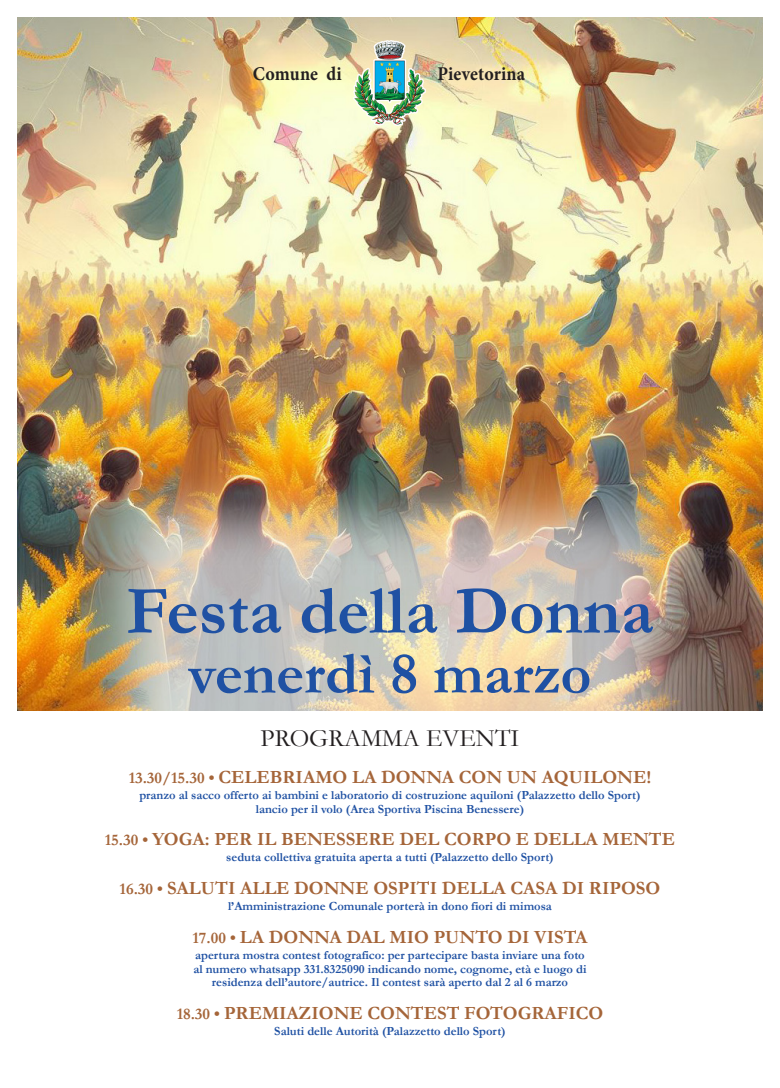
<style>
.page{position:relative;width:780px;height:1088px;background:#fff}
.page>*{position:absolute;margin:0;border:0;box-sizing:border-box;transform-origin:0 0}
.t1{font:700 68.75px "Garamond";color:#1f51a3}
.t2{font:700 60px "Garamond";color:#1f51a3}
.t3{font:25px "Garamond";color:#231f20}
.t4{font:700 19.5px "Minion Pro";letter-spacing:.01em;color:#231f20;scale:.92 1}
.t5{font:700 18.75px "Garamond";color:#a56539}
.t6{font:700 12.5px/13.8px "Garamond";color:#1f51a3;text-align:center}
.s1{font-size:16.25px}
</style>
<div class="page">
<img style="left:18px;top:18px;width:744px;height:692px">
<img style="left:353px;top:40px;width:72px;height:86px">
<h3 class="t4" style="left:253px;top:60px;width:98px">Comune di</h3>
<h3 class="t4" style="left:437px;top:60px;width:97px">Pievetorina</h3>
<h1 class="t1" style="left:126px;top:564px;width:529px">Festa della Donna</h1>
<h2 class="t2" style="left:188px;top:633px;width:404px">venerdì 8 marzo</h2>
<h3 class="t3" style="left:261px;top:722px;width:260px">PROGRAMMA EVENTI</h3>
<h3 class="t5" style="left:129px;top:764px;width:524px"><span class="s1">13.30/15.30 •</span> CELEBRIAMO LA DONNA CON UN AQUILONE!</h3>
<p class="t6" style="left:139px;top:788px;width:502px">pranzo al sacco offerto ai bambini e laboratorio di costruzione aquiloni (Palazzetto dello Sport) lancio per il volo (Area Sportiva Piscina Benessere)</p>
<h3 class="t5" style="left:105px;top:826px;width:572px"><span class="s1">15.30 •</span> YOGA: PER IL BENESSERE DEL CORPO E DELLA MENTE</h3>
<p class="t6" style="left:226px;top:850px;width:329px">seduta collettiva gratuita aperta a tutti (Palazzetto dello Sport)</p>
<h3 class="t5" style="left:120px;top:875px;width:542px"><span class="s1">16.30 •</span> SALUTI ALLE DONNE OSPITI DELLA CASA DI RIPOSO</h3>
<p class="t6" style="left:228px;top:899px;width:325px">l’Amministrazione Comunale porterà in dono fiori di mimosa</p>
<h3 class="t5" style="left:192px;top:924px;width:396px"><span class="s1">17.00 •</span> LA DONNA DAL MIO PUNTO DI VISTA</h3>
<p class="t6" style="left:193px;top:948px;width:394px">apertura mostra contest fotografico: per partecipare basta inviare una foto al numero whatsapp 331.8325090 indicando nome, cognome, età e luogo di residenza dell’autore/autrice. Il contest sarà aperto dal 2 al 6 marzo</p>
<h3 class="t5" style="left:177px;top:1000px;width:428px"><span class="s1">18.30 •</span> PREMIAZIONE CONTEST FOTOGRAFICO</h3>
<p class="t6" style="left:274px;top:1024px;width:233px">Saluti delle Autorità (Palazzetto dello Sport)</p>
</div>
